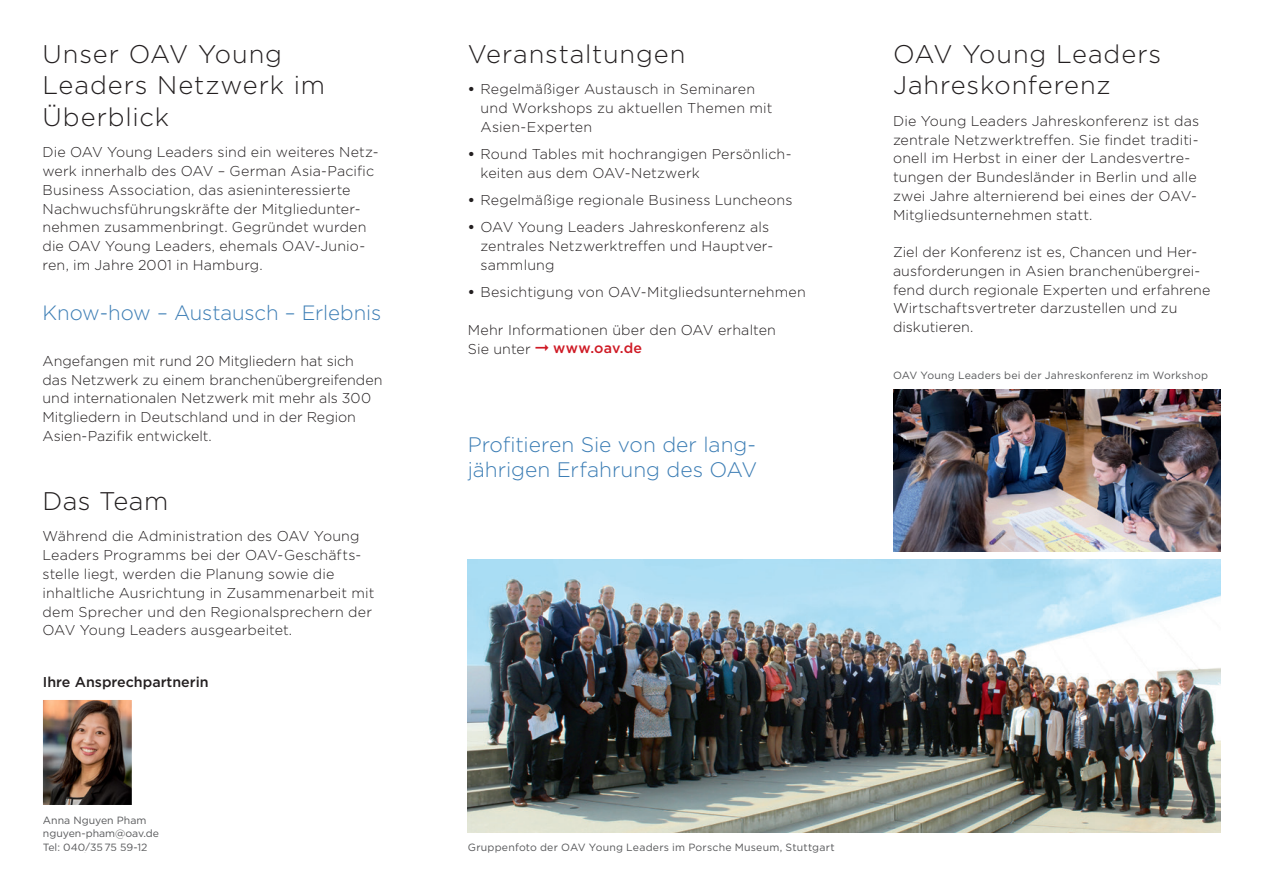
<style>
.page{position:relative;width:1263px;height:893px;background:#fff}
.page>*{position:absolute;margin:0;border:0;box-sizing:border-box;transform-origin:0 0}
.t1{font:300 25.5px/31.5px "Gotham";letter-spacing:.035em;color:#231f20}
.t2{font:300 21px/25.5px "Gotham";color:#3d7eb5}
.t3{font:300 20.7px "Gotham";letter-spacing:-.005em;color:#3d7eb5}
.t4{font:300 14.25px/18.8px "Gotham";letter-spacing:.01em;color:#231f20}
.t5{font:500 14.25px "Gotham";color:#231f20}
.t6{font:10.5px "Gotham";letter-spacing:.02em;color:#57585a}
.t7{font:10.5px/13.5px "Gotham";color:#57585a}
.s1{font-weight:700}
.s2{color:#cf1a25}
.s3{font-weight:500;color:#cf1a25}
</style>
<div class="page">
<img style="left:893px;top:390px;width:327px;height:161px">
<img style="left:468px;top:560px;width:752px;height:272px">
<img style="left:42px;top:700px;width:90px;height:105px">
<h1 class="t1" style="left:43px;top:37px;width:284px">Unser OAV Young<br>Leaders Netzwerk im<br>Überblick</h1>
<p class="t4" style="left:43px;top:143px;width:338px">Die OAV Young Leaders sind ein weiteres Netz&shy;werk innerhalb des OAV – German Asia-Pacific Business Association, das asieninteressierte Nachwuchsführungskräfte der Mitgliedunter&shy;nehmen zusammenbringt. Gegründet wurden die OAV Young Leaders, ehemals OAV-Junio&shy;ren, im Jahre 2001 in Hamburg.</p>
<h3 class="t3" style="left:43px;top:300px;width:340px">Know-how – Austausch – Erlebnis</h3>
<p class="t4" style="left:43px;top:351px;width:341px">Angefangen mit rund 20 Mitgliedern hat sich<br>das Netzwerk zu einem branchenübergreifenden und internationalen Netzwerk mit mehr als 300<br>Mitgliedern in Deutschland und in der Region Asien-Pazifik entwickelt.</p>
<h1 class="t1" style="left:43px;top:484px;width:127px">Das Team</h1>
<p class="t4" style="left:43px;top:527px;width:333px">Während die Administration des OAV Young Leaders Programms bei der OAV-Geschäfts&shy;stelle liegt, werden die Planung sowie die inhaltliche Ausrichtung in Zusammenarbeit mit dem Sprecher und den Regionalsprechern der OAV Young Leaders ausgearbeitet.</p>
<p class="t5" style="left:145px;top:672px;width:56px">partner</p>
<p class="t5" style="left:43px;top:674px;width:167px">Ihre Ansprechpartnerin</p>
<h1 class="t1" style="left:468px;top:37px;width:219px">Veranstaltungen</h1>
<p class="t4" style="left:480px;top:80px;width:293px;text-indent:-13px"><span class="s1">•</span> Regelmäßiger Austausch in Seminaren und Workshops zu aktuellen Themen mit<br>Asien-Experten</p>
<p class="t4" style="left:480px;top:144px;width:312px;text-indent:-13px"><span class="s1">•</span> Round Tables mit hochrangigen Persönlich&shy;keiten aus dem OAV-Netzwerk</p>
<p class="t4" style="left:468px;top:190px;width:326px"><span class="s1">•</span> Regelmäßige regionale Business Luncheons</p>
<p class="t4" style="left:480px;top:218px;width:294px;text-indent:-13px"><span class="s1">•</span> OAV Young Leaders Jahreskonferenz als zentrales Netzwerktreffen und Hauptver&shy;sammlung</p>
<p class="t4" style="left:468px;top:282px;width:340px"><span class="s1">•</span> Besichtigung von OAV-Mitgliedsunternehmen</p>
<p class="t4" style="left:468px;top:320px;width:310px">Mehr Informationen über den OAV erhalten<br>Sie unter <span class="s2">➞</span> <span class="s3">www.oav.de</span></p>
<h2 class="t2" style="left:468px;top:431px;width:291px">Profitieren Sie von der lang&shy;jährigen Erfahrung des OAV</h2>
<p class="t6" style="left:43px;top:814px;width:69px">Özgül Orhan</p>
<p class="t6" style="left:43px;top:827px;width:79px">orhan@oav.de</p>
<p class="t6" style="left:79px;top:841px;width:28px">0/35</p>
<p class="t6" style="left:128px;top:841px;width:23px">9-12</p>
<p class="t6" style="left:468px;top:841px;width:368px">Gruppenfoto der OAV Young Leaders im Porsche Museum, Stuttgart</p>
<p class="t7" style="left:43px;top:813px;width:118px">Anna Nguyen Pham nguyen-pham@oav.de<br>Tel: 040/35 75 59-12</p>
<h1 class="t1" style="left:893px;top:37px;width:270px">OAV Young Leaders<br>Jahreskonferenz</h1>
<p class="t4" style="left:893px;top:111px;width:308px">Die Young Leaders Jahreskonferenz ist das zentrale Netzwerktreffen. Sie findet traditi&shy;onell im Herbst in einer der Landesvertre&shy;tungen der Bundesländer in Berlin und alle zwei Jahre alternierend bei eines der OAV-Mitgliedsunternehmen statt.</p>
<p class="t4" style="left:893px;top:242px;width:319px">Ziel der Konferenz ist es, Chancen und Her&shy;ausforderungen in Asien branchenübergrei&shy;fend durch regionale Experten und erfahrene Wirtschaftsvertreter darzustellen und zu diskutieren.</p>
<p class="t6" style="left:893px;top:369px;width:316px">OAV Young Leaders bei der Jahreskonferenz im Workshop</p>
</div>
